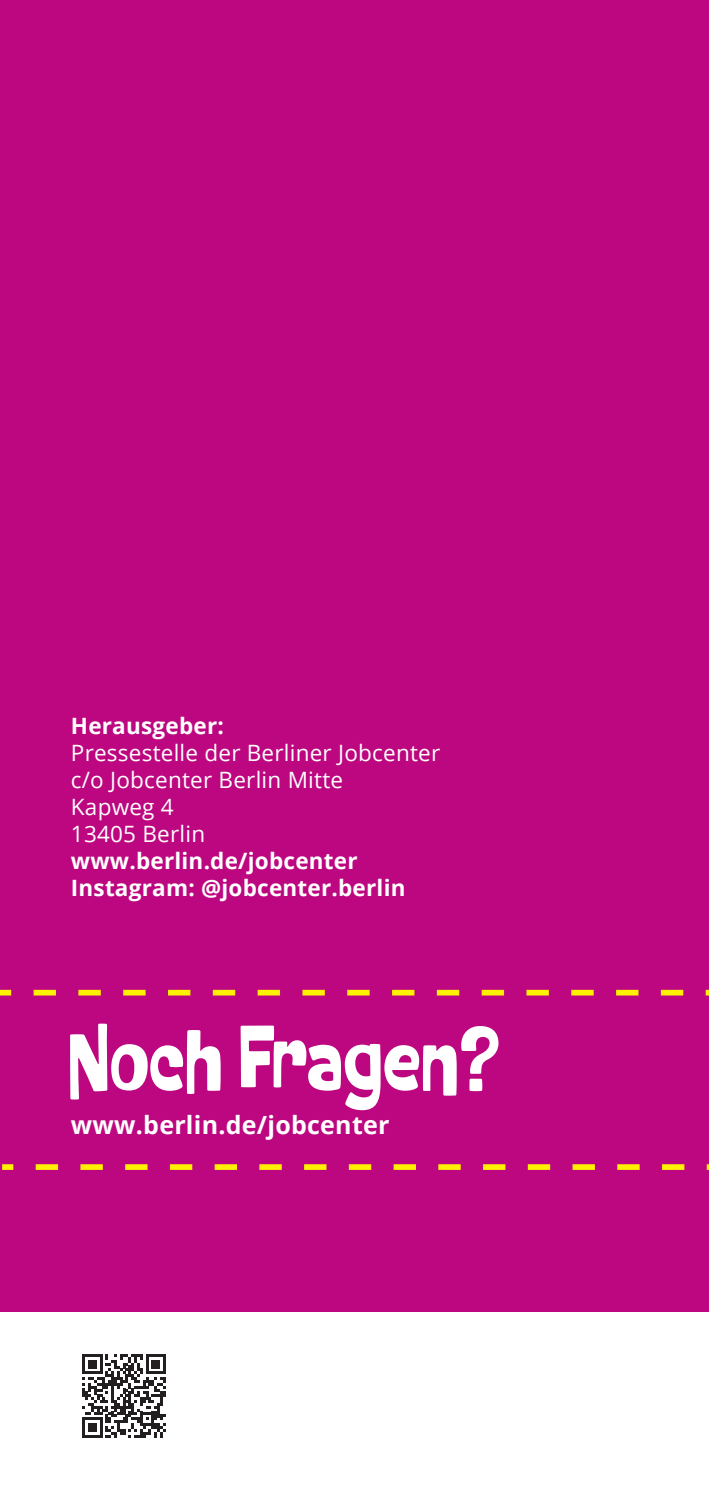
<style>
.page{position:relative;width:709px;height:1489px;background:#fff}
.page>*{position:absolute;margin:0;border:0;box-sizing:border-box;transform-origin:0 0}
.t1{font:700 101.25px "P22 Nudgewink Pro";color:#fff}
.t2{font:700 25px "Open Sans";letter-spacing:.01em;color:#fff}
.t3{font:22.5px "Open Sans";letter-spacing:.01em;color:#fff}
.t4{font:700 22.5px "Open Sans";letter-spacing:.01em;color:#fff}
</style>
<div class="page">
<div style="left:0;top:0;width:709px;height:1311px;background:#bd0780"></div>
<svg style="left:0;top:989px;width:709px;height:181px"></svg>
<svg style="left:82px;top:1354px;width:84px;height:83px"></svg>
<p class="t4" style="left:71px;top:709px;width:154px">Herausgeber:</p>
<p class="t3" style="left:71px;top:737px;width:371px">Pressestelle der Berliner Jobcenter</p>
<p class="t3" style="left:71px;top:764px;width:274px">c/o Jobcenter Berlin Mitte</p>
<p class="t3" style="left:71px;top:791px;width:104px">Kapweg 4</p>
<p class="t3" style="left:71px;top:818px;width:136px">13405 Berlin</p>
<p class="t4" style="left:71px;top:844px;width:288px">www.berlin.de/jobcenter</p>
<p class="t4" style="left:71px;top:871px;width:336px">Instagram: @jobcenter.berlin</p>
<p class="t1" style="left:67px;top:1001px;width:433px">Noch Fragen?</p>
<p class="t2" style="left:71px;top:1106px;width:320px">www.berlin.de/jobcenter</p>
</div>
